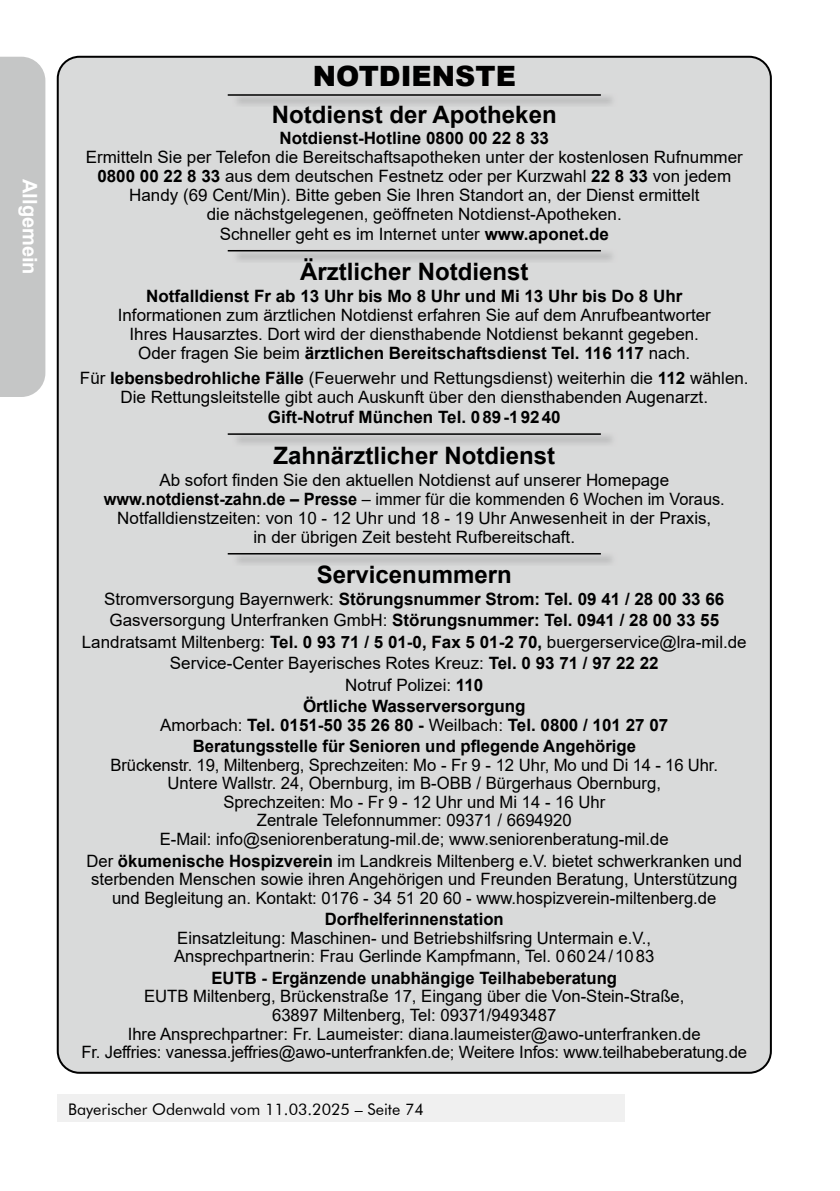
<style>
.page{position:relative;width:840px;height:1191px;background:#fff}
.page>*{position:absolute;margin:0;border:0;box-sizing:border-box;transform-origin:0 0}
.t1{font:900 28px "Arial";color:#000}
.t2{font:700 24px "Arial";color:#000}
.t3{font:700 20px "Arial";color:#fff}
.t4{font:17px/19px "Arial";color:#000;text-align:center}
.t5{font:700 17px/21.4px "Arial";color:#000;text-align:center}
.t6{font:16px "Futura BT";color:#000}
.s1{font-weight:700}
.s2{font-weight:400}
</style>
<div class="page">
<div style="left:57px;top:1095px;width:567px;height:27px;background:#f0f0f0"></div>
<div style="left:58px;top:57px;width:712px;height:1015px;background:#d9dada;border-radius:22px"></div>
<img style="left:237px;top:94px;width:375px;height:11px">
<hr style="left:227px;top:94px;width:373px;height:2px;background:#000">
<img style="left:232px;top:250px;width:380px;height:11px">
<hr style="left:227px;top:250px;width:373px;height:1px;background:#000">
<img style="left:237px;top:433px;width:375px;height:11px">
<hr style="left:227px;top:433px;width:373px;height:2px;background:#000">
<img style="left:232px;top:553px;width:380px;height:11px">
<hr style="left:227px;top:553px;width:373px;height:1px;background:#000">
<div style="left:0;top:57px;width:45px;height:340px;background:#c5c6c6"></div>
<p class="t3" style="left:44px;top:179px;width:97px;rotate:90deg">Allgemein</p>
<h1 class="t1" style="left:312px;top:55px;width:205px">NOTDIENSTE</h1>
<h2 class="t2" style="left:272px;top:97px;width:286px">Notdienst der Apotheken</h2>
<p class="t5" style="left:279px;top:128px;width:271px">Notdienst-Hotline 0800 00 22 8 33</p>
<p class="t4" style="left:86px;top:148px;width:658px">Ermitteln Sie per Telefon die Bereitschaftsapotheken unter der kostenlosen Rufnummer <span class="s1">0800 00 22 8 33</span> aus dem deutschen Festnetz oder per Kurzwahl <span class="s1">22 8 33</span> von jedem Handy (69 Cent/Min). Bitte geben Sie Ihren Standort an, der Dienst ermittelt<br>die nächstgelegenen, geöffneten Notdienst-Apotheken.<br>Schneller geht es im Internet unter <span class="s1">www.aponet.de</span></p>
<h2 class="t2" style="left:300px;top:255px;width:230px">Ärztlicher Notdienst</h2>
<p class="t5" style="left:146px;top:286px;width:537px">Notfalldienst Fr ab 13 Uhr bis Mo 8 Uhr und Mi 13 Uhr bis Do 8 Uhr</p>
<p class="t4" style="left:118px;top:305px;width:594px">Informationen zum ärztlichen Notdienst erfahren Sie auf dem Anrufbeantworter<br>Ihres Hausarztes. Dort wird der diensthabende Notdienst bekannt gegeben.<br>Oder fragen Sie beim <span class="s1">ärztlichen Bereitschaftsdienst Tel. 116 117</span> nach.</p>
<p class="t4" style="left:80px;top:368px;width:670px">Für <span class="s1">lebensbedrohliche Fälle</span> (Feuerwehr und Rettungsdienst) weiterhin die <span class="s1">112</span> wählen.<br>Die Rettungsleitstelle gibt auch Auskunft über den diensthabenden Augenarzt.</p>
<p class="t5" style="left:268px;top:406px;width:294px">Gift-Notruf München Tel. 0 89 -1 92 40</p>
<h2 class="t2" style="left:273px;top:438px;width:283px">Zahnärztlicher Notdienst</h2>
<p class="t4" style="left:104px;top:470px;width:622px">Ab sofort finden Sie den aktuellen Notdienst auf unserer Homepage <span class="s1">www.notdienst-zahn.de – Presse</span> – immer für die kommenden 6 Wochen im Voraus.<br>Notfalldienstzeiten: von 10 - 12 Uhr und 18 - 19 Uhr Anwesenheit in der Praxis,<br>in der übrigen Zeit besteht Rufbereitschaft.</p>
<h2 class="t2" style="left:316px;top:558px;width:196px">Servicenummern</h2>
<p class="t4" style="left:82px;top:588px;width:666px;line-height:21.4px">Stromversorgung Bayernwerk: <span class="s1">Störungsnummer Strom: Tel. 09 41 / 28 00 33 66<br></span>Gasversorgung Unterfranken GmbH: <span class="s1">Störungsnummer: Tel. 0941 / 28 00 33 55<br></span>Landratsamt Miltenberg: <span class="s1">Tel. 0 93 71 / 5 01-0, Fax 5 01-2 70,</span> buergerservice@lra-mil.de Service-Center Bayerisches Rotes Kreuz: <span class="s1">Tel. 0 93 71 / 97 22 22<br></span>Notruf Polizei: <span class="s1">110<br>Örtliche Wasserversorgung</span></p>
<p class="t5" style="left:160px;top:714px;width:509px"><span class="s2">Amorbach:</span> Tel. 0151-50 35 26 80 - <span class="s2">Weilbach:</span> Tel. 0800 / 101 27 07<br>Beratungsstelle für Senioren und pflegende Angehörige</p>
<p class="t4" style="left:110px;top:755px;width:608px">Brückenstr. 19, Miltenberg, Sprechzeiten: Mo - Fr 9 - 12 Uhr, Mo und Di 14 - 16 Uhr.<br>Untere Wallstr. 24, Obernburg, im B-OBB / Bürgerhaus Obernburg,<br>Sprechzeiten: Mo - Fr 9 - 12 Uhr und Mi 14 - 16 Uhr<br>Zentrale Telefonnummer: 09371 / 6694920<br>E-Mail: info@seniorenberatung-mil.de; www.seniorenberatung-mil.de</p>
<p class="t4" style="left:86px;top:851px;width:656px">Der <span class="s1">ökumenische Hospizverein</span> im Landkreis Miltenberg e.V. bietet schwerkranken und sterbenden Menschen sowie ihren Angehörigen und Freunden Beratung, Unterstützung und Begleitung an. Kontakt: 0176 - 34 51 20 60 - www.hospizverein-miltenberg.de</p>
<p class="t5" style="left:325px;top:908px;width:180px">Dorfhelferinnenstation</p>
<p class="t4" style="left:174px;top:928px;width:481px;text-align:left">Einsatzleitung: Maschinen- und Betriebshilfsring Untermain e.V.,<br>Ansprechpartnerin: Frau Gerlinde Kampfmann, Tel. 0 60 24 / 10 83</p>
<p class="t5" style="left:211px;top:967px;width:407px">EUTB - Ergänzende unabhängige Teilhabeberatung</p>
<p class="t4" style="left:81px;top:987px;width:666px">EUTB Miltenberg, Brückenstraße 17, Eingang über die Von-Stein-Straße,<br>63897 Miltenberg, Tel: 09371/9493487<br>Ihre Ansprechpartner: Fr. Laumeister: diana.laumeister@awo-unterfranken.de<br>Fr. Jeffries: vanessa.jeffries@awo-unterfrankfen.de; Weitere Infos: www.teilhabeberatung.de</p>
<p class="t6" style="left:68px;top:1099px;width:357px">Bayerischer Odenwald vom 11.03.2025 – Seite 74</p>
</div>
